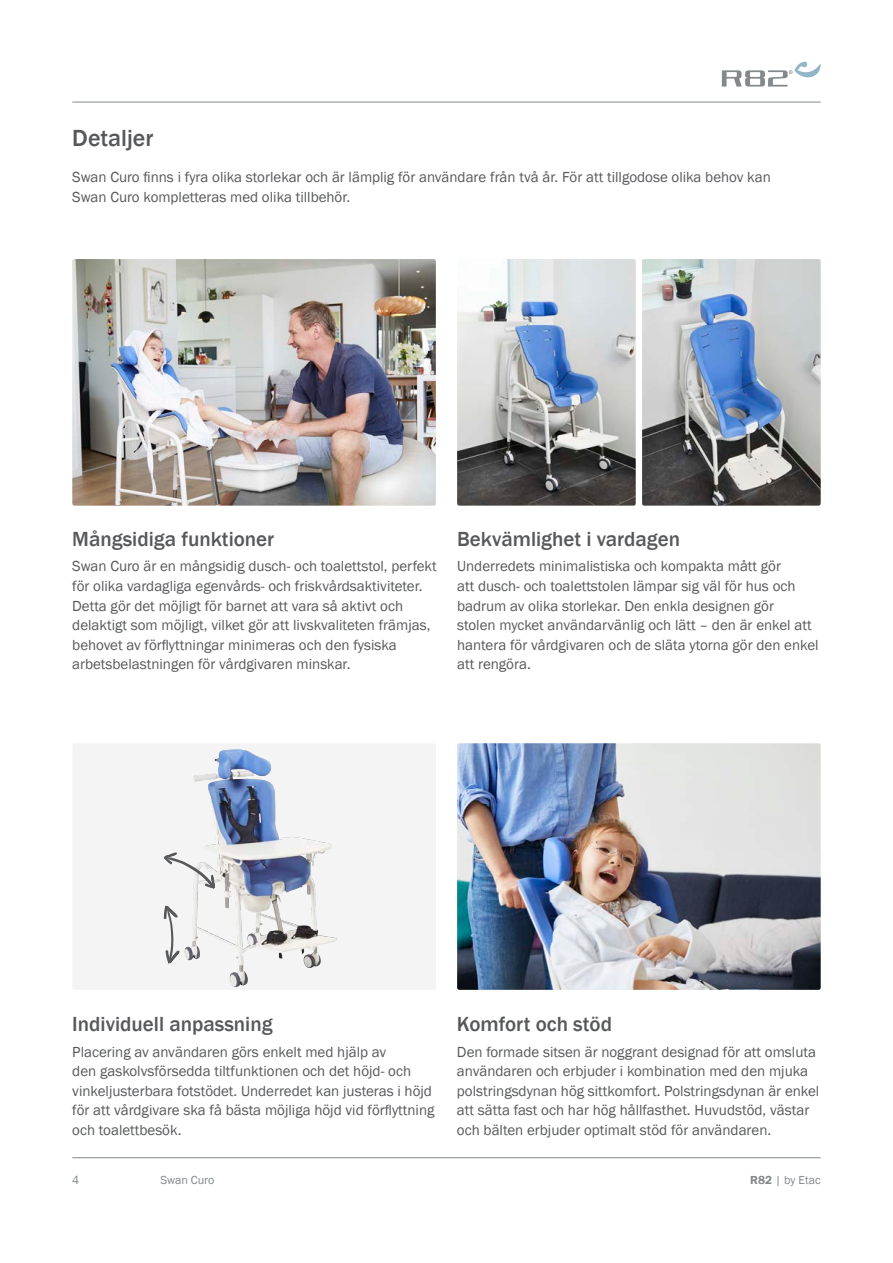
<style>
.page{position:relative;width:893px;height:1263px;background:#fff}
.page>*{position:absolute;margin:0;border:0;box-sizing:border-box;transform-origin:0 0}
._3__Header_-_Intro{font:500 24px "Franklin Gothic";color:#57585a}
._4__Header_-_Basic_b{font:500 21px "Franklin Gothic";color:#57585a}
._4__Body_-_Basic_bod{font:15px/19.5px "Franklin Gothic";color:#57585a}
._3__Body_-_Intro{font:15px/19.5px "Franklin Gothic";color:#57585a}
.t1{font:12px "Franklin Gothic";color:#83888c}
.s1{font-weight:600}
</style>
<div class="page">
<div style="left:72px;top:743px;width:364px;height:247px;background:#f4f4f4;border-radius:2px"></div>
<img style="left:184px;top:749px;width:54px;height:211px">
<img style="left:72px;top:259px;width:364px;height:247px">
<img style="left:457px;top:259px;width:179px;height:247px">
<img style="left:642px;top:259px;width:179px;height:247px">
<img style="left:457px;top:743px;width:364px;height:247px">
<hr style="left:72px;top:102px;width:749px;height:1px;background:#83888c">
<hr style="left:72px;top:1157px;width:749px;height:1px;background:#83888c">
<svg style="left:722px;top:62px;width:99px;height:25px"></svg>
<svg style="left:164px;top:852px;width:52px;height:37px"></svg>
<svg style="left:164px;top:905px;width:16px;height:59px"></svg>
<p class="_3__Header_-_Intro" style="left:72px;top:123px;width:83px">Detaljer</p>
<p class="_3__Body_-_Intro" style="left:72px;top:168px;width:700px">Swan Curo finns i fyra olika storlekar och är lämplig för användare från två år. För att tillgodose olika behov kan<br>Swan Curo kompletteras med olika tillbehör.</p>
<p class="_4__Header_-_Basic_b" style="left:72px;top:526px;width:203px">Mångsidiga funktioner</p>
<p class="_4__Body_-_Basic_bod" style="left:72px;top:557px;width:366px">Swan Curo är en mångsidig dusch- och toalettstol, perfekt för olika vardagliga egenvårds- och friskvårdsaktiviteter.<br>Detta gör det möjligt för barnet att vara så aktivt och delaktigt som möjligt, vilket gör att livskvaliteten främjas, behovet av förflyttningar minimeras och den fysiska arbetsbelastningen för vårdgivaren minskar.</p>
<p class="_4__Header_-_Basic_b" style="left:457px;top:526px;width:225px">Bekvämlighet i vardagen</p>
<p class="_4__Body_-_Basic_bod" style="left:457px;top:557px;width:363px">Underredets minimalistiska och kompakta mått gör<br>att dusch- och toalettstolen lämpar sig väl för hus och badrum av olika storlekar. Den enkla designen gör<br>stolen mycket användarvänlig och lätt – den är enkel att hantera för vårdgivaren och de släta ytorna gör den enkel att rengöra.</p>
<p class="_4__Header_-_Basic_b" style="left:72px;top:1011px;width:202px">Individuell anpassning</p>
<p class="_4__Body_-_Basic_bod" style="left:72px;top:1042px;width:364px">Placering av användaren görs enkelt med hjälp av<br>den gaskolvsförsedda tiltfunktionen och det höjd- och vinkeljusterbara fotstödet. Underredet kan justeras i höjd för att vårdgivare ska få bästa möjliga höjd vid förflyttning och toalettbesök.</p>
<p class="_4__Header_-_Basic_b" style="left:457px;top:1011px;width:157px">Komfort och stöd</p>
<p class="_4__Body_-_Basic_bod" style="left:457px;top:1042px;width:364px">Den formade sitsen är noggrant designad för att omsluta användaren och erbjuder i kombination med den mjuka polstringsdynan hög sittkomfort. Polstringsdynan är enkel att sätta fast och har hög hållfasthet. Huvudstöd, västar och bälten erbjuder optimalt stöd för användaren.</p>
<p class="t1" style="left:72px;top:1173px;width:9px">4</p>
<p class="t1" style="left:160px;top:1173px;width:55px">Swan Curo</p>
<p class="t1" style="left:750px;top:1173px;width:72px"><span class="s1">R82</span> | by Etac</p>
</div>
